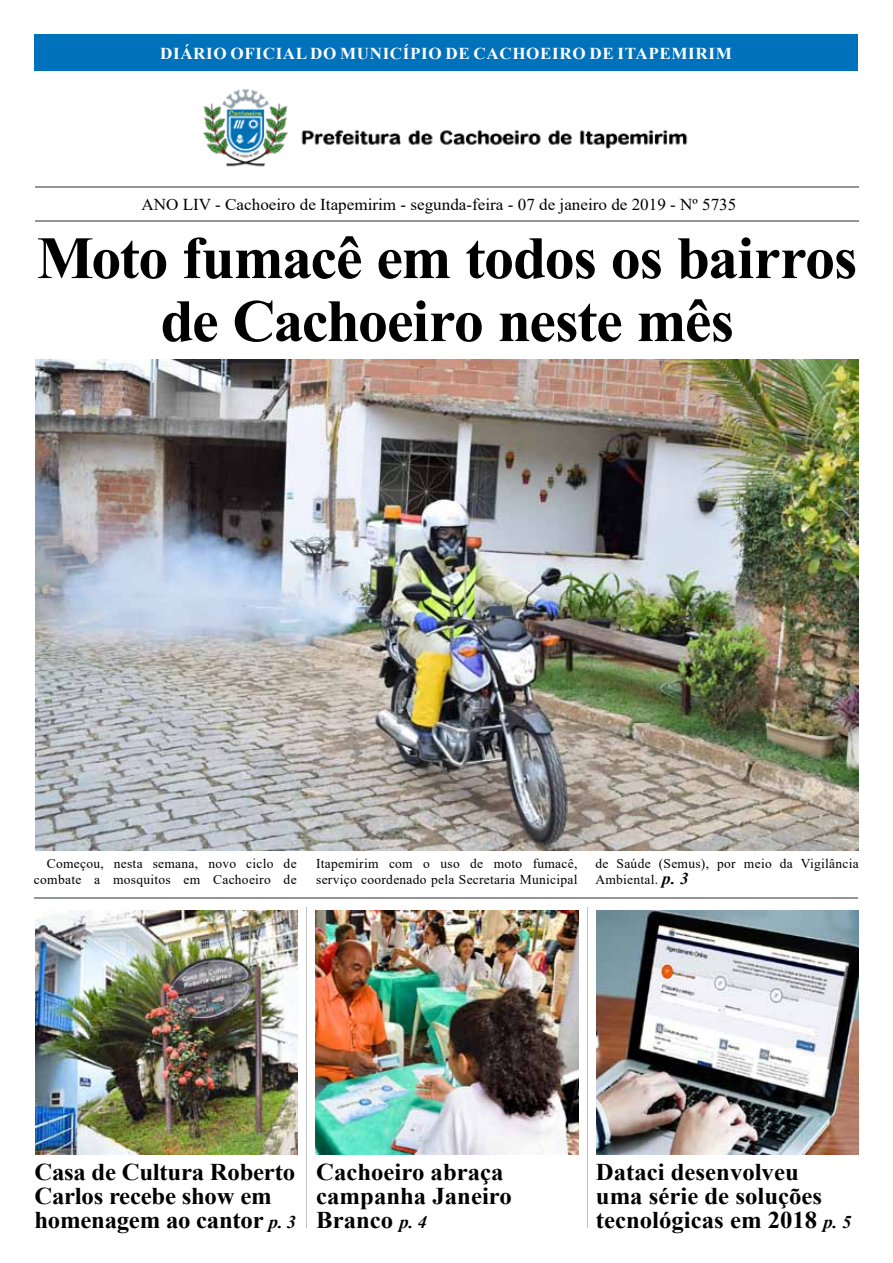
<style>
.page{position:relative;width:893px;height:1263px;background:#fff}
.page>*{position:absolute;margin:0;border:0;box-sizing:border-box;transform-origin:0 0}
.t1{font:700 60px/63px "Times New Roman";letter-spacing:-.02em;color:#000;text-align:center}
.t2{font:700 24px/24px "Times New Roman";color:#000}
.t3{font:16.65px "Times New Roman";color:#000}
.t4{font:700 16.65px "Times New Roman";letter-spacing:.035em;color:#fff}
.t5{font:13.5px/16.2px "Times New Roman";letter-spacing:.02em;color:#000}
.s1{font-weight:700;font-style:italic;font-size:16.5px}
.s2{font-style:italic;font-size:18px}
</style>
<div class="page">
<img style="left:36px;top:910px;width:262px;height:244px">
<img style="left:203px;top:89px;width:485px;height:78px">
<div style="left:34px;top:34px;width:824px;height:37px;background:#0072bc"></div>
<hr style="left:34px;top:186px;width:824px;height:2px;background:#939598">
<hr style="left:35px;top:220px;width:824px;height:2px;background:#939598">
<img style="left:36px;top:359px;width:822px;height:491px">
<img style="left:596px;top:910px;width:263px;height:244px">
<hr style="left:34px;top:897px;width:823px;height:1px;background:#939598">
<img style="left:315px;top:910px;width:264px;height:244px">
<p class="t4" style="left:160px;top:41px;width:573px">DIÁRIO OFICIAL DO MUNICÍPIO DE CACHOEIRO DE ITAPEMIRIM</p>
<p class="t3" style="left:141px;top:192px;width:596px">ANO LIV - Cachoeiro de Itapemirim - segunda-feira - 07 de janeiro de 2019 - Nº 5735</p>
<h1 class="t1" style="left:37px;top:225px;width:822px">Moto fumacê em todos os bairros de Cachoeiro neste mês</h1>
<p class="t5" style="left:34px;top:855px;width:264px;text-align:right">Começou, nesta semana, novo ciclo de combate a mosquitos em Cachoeiro de</p>
<p class="t5" style="left:316px;top:855px;width:263px">Itapemirim com o uso de moto fumacê, serviço coordenado pela Secretaria Municipal</p>
<p class="t5" style="left:595px;top:855px;width:265px">de Saúde (Semus), por meio da Vigilância<br>Ambiental. <span class="s1">p. 3</span></p>
<h2 class="t2" style="left:34px;top:1160px;width:263px">Casa de Cultura Roberto<br>Carlos recebe show em homenagem ao cantor <span class="s2">p. 3</span></h2>
<h2 class="t2" style="left:316px;top:1159px;width:197px">Cachoeiro abraça campanha Janeiro<br>Branco <span class="s2">p. 4</span></h2>
<h2 class="t2" style="left:596px;top:1160px;width:257px">Dataci desenvolveu uma série de soluções tecnológicas em 2018 <span class="s2">p. 5</span></h2>
</div>
